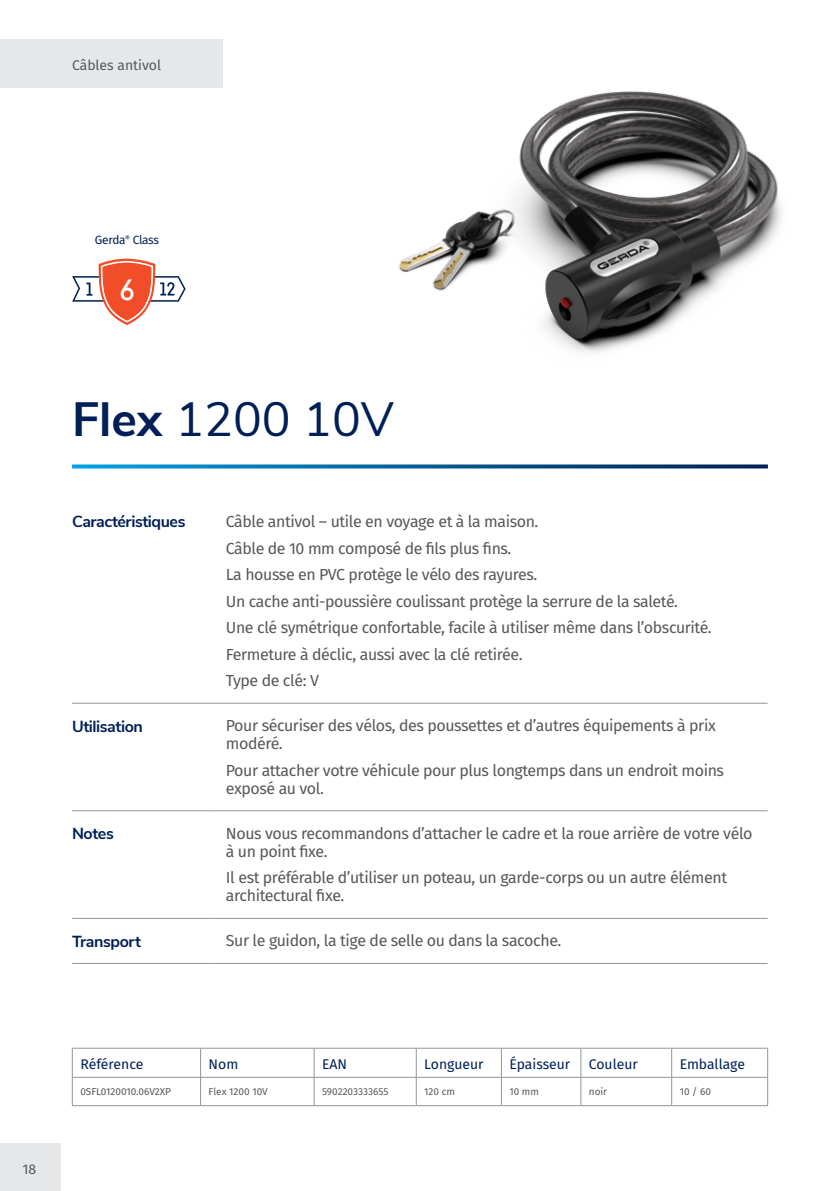
<style>
.page{position:relative;width:840px;height:1191px;background:#fff}
.page>*{position:absolute;margin:0;border:0;box-sizing:border-box;transform-origin:0 0}
.t1{font:48px "Nunito Sans";color:#001f56}
.t2{font:500 29.2px "Fabrikat W00";color:#fff}
.Tekst_akapitowy{font:16px/18px "Fira Sans";letter-spacing:-.025em;color:#57585a}
.t3{font:700 16px "Nunito Sans";letter-spacing:-.025em;color:#001f56}
.t4{font:14px "Fira Sans";color:#001f56}
.t5{font:14px "Fira Sans";color:#57585a}
.Tekst_akapitowy-2{font:12px "Fira Sans";letter-spacing:-.03em;color:#001f56}
.t6{font:10px "Fira Sans";color:#57585a}
.s1{font-weight:700}
</style>
<div class="page">
<div style="left:0;top:1143px;width:61px;height:48px;background:#e6e7e9"></div>
<img style="left:519px;top:91px;width:263px;height:262px">
<svg style="left:72px;top:258px;width:113px;height:67px"></svg>
<hr style="left:72px;top:1047px;width:128px;height:1px;background:#939598">
<hr style="left:200px;top:1047px;width:114px;height:1px;background:#939598">
<hr style="left:314px;top:1047px;width:102px;height:1px;background:#939598">
<hr style="left:416px;top:1047px;width:85px;height:1px;background:#939598">
<hr style="left:501px;top:1047px;width:79px;height:1px;background:#939598">
<hr style="left:580px;top:1047px;width:91px;height:1px;background:#939598">
<hr style="left:671px;top:1047px;width:96px;height:1px;background:#939598">
<hr style="left:72px;top:1077px;width:128px;height:1px;background:#939598">
<svg style="left:72px;top:1048px;width:1px;height:57px"></svg>
<hr style="left:200px;top:1077px;width:114px;height:1px;background:#939598">
<svg style="left:200px;top:1048px;width:1px;height:57px"></svg>
<hr style="left:314px;top:1077px;width:102px;height:1px;background:#939598">
<svg style="left:313px;top:1048px;width:1px;height:57px"></svg>
<hr style="left:416px;top:1077px;width:85px;height:1px;background:#939598">
<svg style="left:415px;top:1048px;width:1px;height:57px"></svg>
<hr style="left:501px;top:1077px;width:79px;height:1px;background:#939598">
<svg style="left:501px;top:1048px;width:1px;height:57px"></svg>
<hr style="left:580px;top:1077px;width:91px;height:1px;background:#939598">
<svg style="left:580px;top:1048px;width:1px;height:57px"></svg>
<hr style="left:671px;top:1077px;width:96px;height:1px;background:#939598">
<svg style="left:671px;top:1048px;width:1px;height:57px"></svg>
<hr style="left:72px;top:1105px;width:128px;height:1px;background:#939598">
<hr style="left:200px;top:1105px;width:114px;height:1px;background:#939598">
<hr style="left:314px;top:1105px;width:102px;height:1px;background:#939598">
<hr style="left:416px;top:1105px;width:85px;height:1px;background:#939598">
<hr style="left:501px;top:1105px;width:79px;height:1px;background:#939598">
<hr style="left:580px;top:1105px;width:91px;height:1px;background:#939598">
<hr style="left:671px;top:1105px;width:96px;height:1px;background:#939598">
<svg style="left:72px;top:464px;width:695px;height:4px;background:#1f71a3"></svg>
<div style="left:0;top:40px;width:222px;height:48px;background:#e6e7e9"></div>
<img style="left:398px;top:172px;width:167px;height:153px">
<hr style="left:72px;top:702px;width:142px;height:1px;background:#939598">
<hr style="left:214px;top:702px;width:553px;height:1px;background:#939598">
<hr style="left:72px;top:810px;width:142px;height:1px;background:#939598">
<hr style="left:214px;top:810px;width:553px;height:1px;background:#939598">
<hr style="left:72px;top:918px;width:142px;height:1px;background:#939598">
<hr style="left:214px;top:918px;width:553px;height:1px;background:#939598">
<hr style="left:72px;top:963px;width:142px;height:1px;background:#939598">
<hr style="left:214px;top:963px;width:553px;height:1px;background:#939598">
<p class="t5" style="left:72px;top:55px;width:91px">Câbles antivol</p>
<p class="Tekst_akapitowy-2" style="left:95px;top:231px;width:66px">Gerda<sup>®</sup> Class</p>
<p class="t2" style="left:120px;top:272px;width:16px">6</p>
<p class="t1" style="left:72px;top:384px;width:323px"><span class="s1">Flex</span> 1200 10V</p>
<p class="t3" style="left:72px;top:510px;width:115px">Caractéristiques</p>
<p class="Tekst_akapitowy" style="left:226px;top:512px;width:314px">Câble antivol – utile en voyage et à la maison.</p>
<p class="Tekst_akapitowy" style="left:226px;top:538px;width:287px">Câble de 10 mm composé de fils plus fins.</p>
<p class="Tekst_akapitowy" style="left:226px;top:565px;width:313px">La housse en PVC protège le vélo des rayures.</p>
<p class="Tekst_akapitowy" style="left:226px;top:591px;width:453px">Un cache anti-poussière coulissant protège la serrure de la saleté.</p>
<p class="Tekst_akapitowy" style="left:226px;top:618px;width:487px">Une clé symétrique confortable, facile à utiliser même dans l’obscurité.</p>
<p class="Tekst_akapitowy" style="left:226px;top:644px;width:298px">Fermeture à déclic, aussi avec la clé retirée.</p>
<p class="Tekst_akapitowy" style="left:226px;top:671px;width:94px">Type de clé: V</p>
<p class="t3" style="left:72px;top:714px;width:72px">Utilisation</p>
<p class="Tekst_akapitowy" style="left:226px;top:716px;width:491px">Pour sécuriser des vélos, des poussettes et d’autres équipements à prix modéré.</p>
<p class="Tekst_akapitowy" style="left:226px;top:760px;width:499px">Pour attacher votre véhicule pour plus longtemps dans un endroit moins exposé au vol.</p>
<p class="t3" style="left:72px;top:822px;width:43px">Notes</p>
<p class="Tekst_akapitowy" style="left:226px;top:824px;width:528px">Nous vous recommandons d’attacher le cadre et la roue arrière de votre vélo à un point fixe.</p>
<p class="Tekst_akapitowy" style="left:226px;top:868px;width:502px">Il est préférable d’utiliser un poteau, un garde-corps ou un autre élément architectural fixe.</p>
<p class="t3" style="left:72px;top:929px;width:70px">Transport</p>
<p class="Tekst_akapitowy" style="left:226px;top:931px;width:337px">Sur le guidon, la tige de selle ou dans la sacoche.</p>
<p class="t5" style="left:23px;top:1158px;width:15px">18</p>
<p class="t4" style="left:80px;top:1053px;width:65px">Référence</p>
<p class="t4" style="left:208px;top:1053px;width:31px">Nom</p>
<p class="t4" style="left:322px;top:1053px;width:27px">EAN</p>
<p class="t4" style="left:424px;top:1053px;width:61px">Longueur</p>
<p class="t4" style="left:509px;top:1053px;width:62px">Épaisseur</p>
<p class="t4" style="left:588px;top:1053px;width:50px">Couleur</p>
<p class="t4" style="left:679px;top:1053px;width:67px">Emballage</p>
<p class="t6" style="left:80px;top:1083px;width:92px">0SFL0120010.06V2XP</p>
<p class="t6" style="left:208px;top:1083px;width:61px">Flex 1200 10V</p>
<p class="t6" style="left:322px;top:1083px;width:68px">5902203333655</p>
<p class="t6" style="left:424px;top:1083px;width:32px">120 cm</p>
<p class="t6" style="left:509px;top:1083px;width:31px">10 mm</p>
<p class="t6" style="left:588px;top:1083px;width:20px">noir</p>
<p class="t6" style="left:679px;top:1083px;width:33px">10 / 60</p>
</div>
